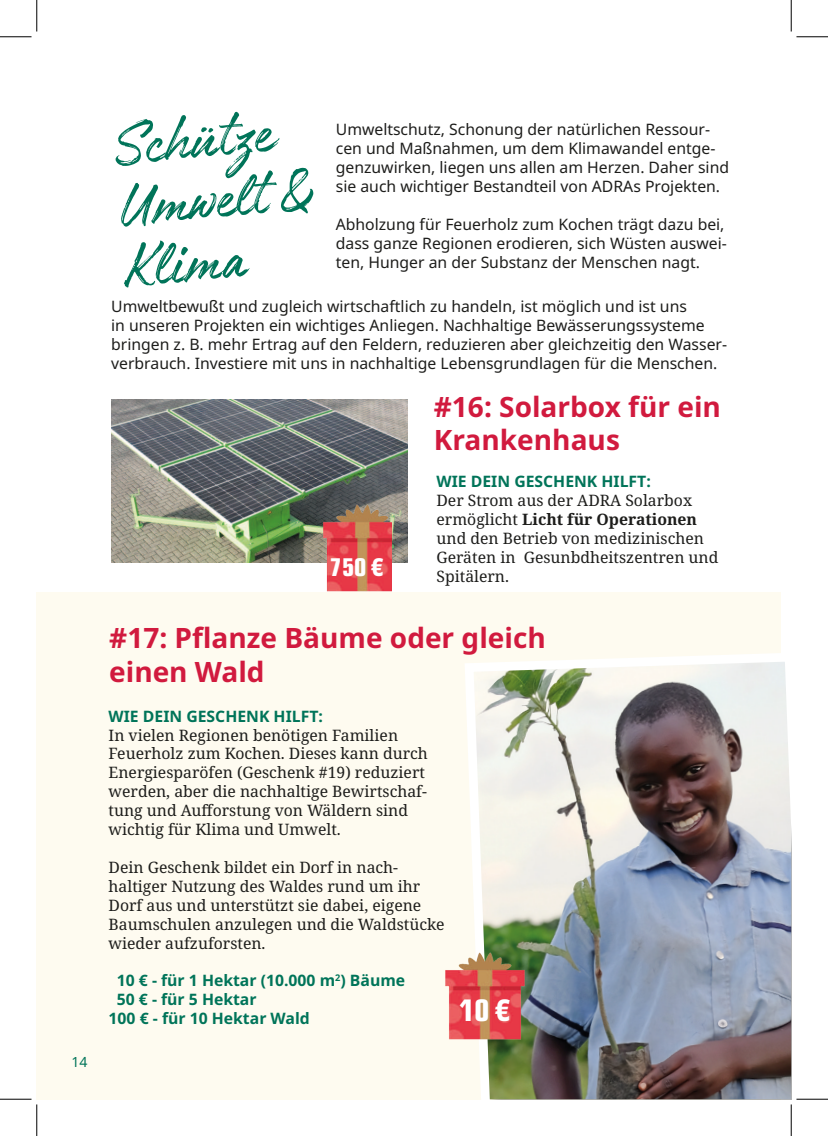
<style>
.page{position:relative;width:828px;height:1136px;background:#fff}
.page>*{position:absolute;margin:0;border:0;box-sizing:border-box;transform-origin:0 0}
.t1{font:68.25px/61.2px "Authenia Textured";color:#007459}
.t2{font:700 condensed 29.75px "Eurostile LT Pro";color:#fff}
.t3{font:700 28px/33.6px "Noto Sans";color:#d11a3e}
.t4{font:700 condensed 24.5px "Eurostile LT Pro";color:#fff}
.t5{font:15.75px/18.9px "Noto Sans";color:#1d1d1b}
.t6{font:15.75px/18.9px "Noto Serif";color:#1d1d1b}
.t7{font:700 15.75px "Noto Sans";color:#007459}
.t8{font:14px "Noto Sans";color:#007459}
.s1{font-weight:700}
</style>
<div class="page">
<div style="left:37px;top:592px;width:744px;height:506px;background:#fefbf0"></div>
<img style="left:111px;top:399px;width:297px;height:163px">
<img style="left:465px;top:653px;width:326px;height:445px">
<img style="left:445px;top:937px;width:83px;height:136px">
<img style="left:316px;top:480px;width:76px;height:112px">
<hr style="left:0;top:36px;width:32px;height:1px;background:#000">
<hr style="left:796px;top:36px;width:32px;height:1px;background:#000">
<hr style="left:0;top:1098px;width:32px;height:1px;background:#000">
<hr style="left:796px;top:1098px;width:32px;height:1px;background:#000">
<hr style="left:36px;top:0;width:1px;height:31px;background:#000">
<hr style="left:36px;top:1104px;width:1px;height:31px;background:#000">
<hr style="left:790px;top:0;width:1px;height:31px;background:#000">
<hr style="left:790px;top:1104px;width:1px;height:31px;background:#000">
<p class="t8" style="left:72px;top:1056px;width:18px">14</p>
<h1 class="t1" style="left:111px;top:125px;width:196px;rotate:-5deg">Schütze<br>Umwelt &amp;<br>Klima</h1>
<p class="t5" style="left:336px;top:122px;width:395px">Umweltschutz, Schonung der natürlichen Ressour&shy;cen und Maßnahmen, um dem Klimawandel entge&shy;genzuwirken, liegen uns allen am Herzen. Daher sind sie auch wichtiger Bestandteil von ADRAs Projekten.</p>
<p class="t5" style="left:336px;top:216px;width:392px">Abholzung für Feuerholz zum Kochen trägt dazu bei, dass ganze Regionen erodieren, sich Wüsten auswei&shy;ten, Hunger an der Substanz der Menschen nagt.</p>
<p class="t5" style="left:111px;top:298px;width:617px">Umweltbewußt und zugleich wirtschaftlich zu handeln, ist möglich und ist uns<br>in unseren Projekten ein wichtiges Anliegen. Nachhaltige Bewässerungssysteme bringen z. B. mehr Ertrag auf den Feldern, reduzieren aber gleichzeitig den Wasser&shy;verbrauch. Investiere mit uns in nachhaltige Lebensgrundlagen für die Menschen.</p>
<h3 class="t4" style="left:330px;top:557px;width:55px">750 €</h3>
<h3 class="t3" style="left:434px;top:392px;width:288px">#16: Solarbox für ein<br>Krankenhaus</h3>
<p class="t7" style="left:436px;top:475px;width:216px">WIE DEIN GESCHENK HILFT:</p>
<p class="t6" style="left:436px;top:491px;width:283px">Der Strom aus der ADRA Solarbox ermöglicht <span class="s1">Licht für Operationen </span>und den Betrieb von medizinischen<br>Geräten in Gesunbdheitszentren und<br>Spitälern.</p>
<h3 class="t3" style="left:109px;top:621px;width:438px">#17: Pflanze Bäume oder gleich einen Wald</h3>
<p class="t7" style="left:109px;top:709px;width:216px">WIE DEIN GESCHENK HILFT:</p>
<p class="t6" style="left:109px;top:726px;width:321px">In vielen Regionen benötigen Familien Feuerholz zum Kochen. Dieses kann durch Energiesparöfen (Geschenk #19) reduziert werden, aber die nachhaltige Bewirtschaf&shy;tung und Aufforstung von Wäldern sind wichtig für Klima und Umwelt.</p>
<p class="t6" style="left:109px;top:859px;width:337px">Dein Geschenk bildet ein Dorf in nach&shy;haltiger Nutzung des Waldes rund um ihr Dorf aus und unterstützt sie dabei, eigene Baumschulen anzulegen und die Waldstücke wieder aufzuforsten.</p>
<p class="t7" style="left:117px;top:974px;width:290px">10 € - für 1 Hektar (10.000 m<sup>2</sup>) Bäume</p>
<p class="t7" style="left:117px;top:992px;width:141px">50 € - für 5 Hektar</p>
<p class="t7" style="left:109px;top:1011px;width:203px">100 € - für 10 Hektar Wald</p>
<h2 class="t2" style="left:459px;top:998px;width:52px">10€</h2>
</div>
